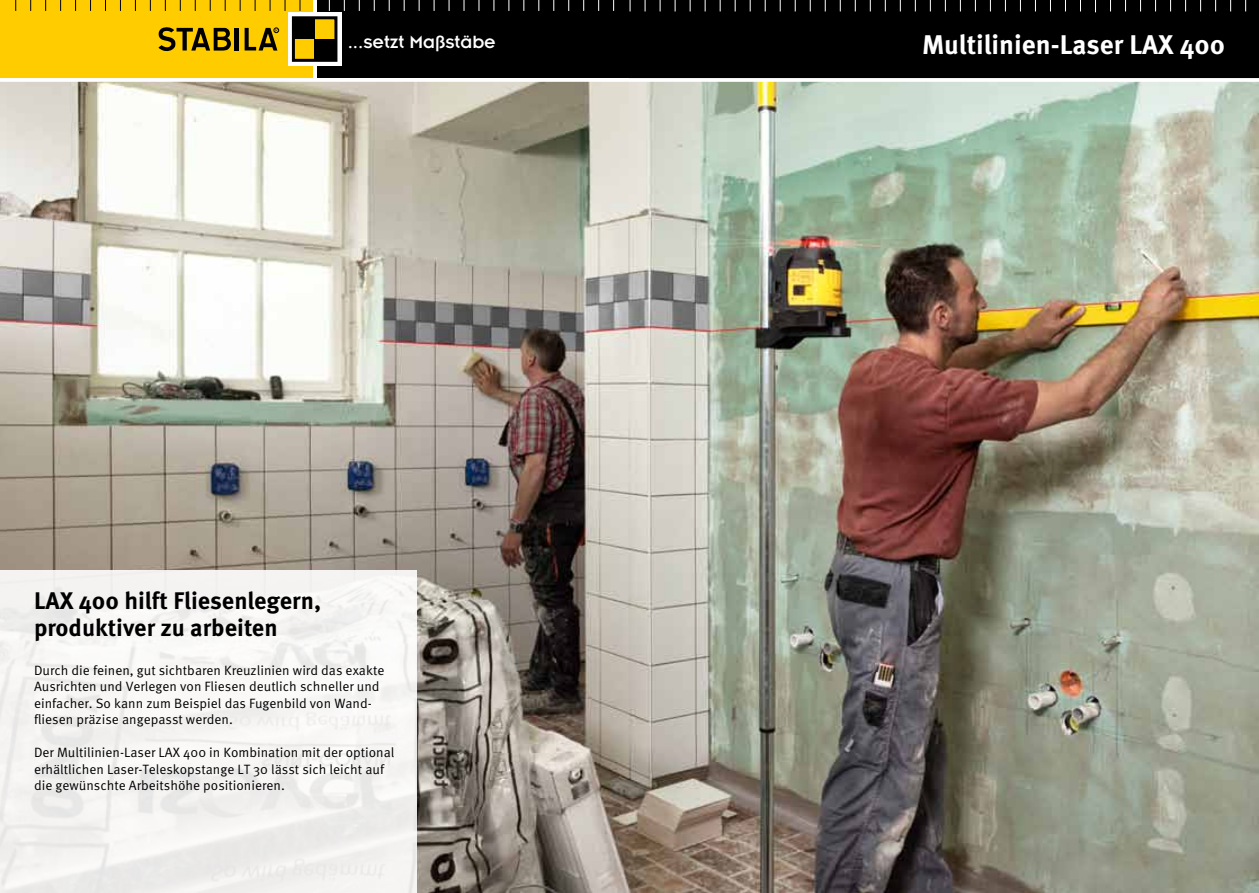
<style>
.page{position:relative;width:1259px;height:893px;background:#fff}
.page>*{position:absolute;margin:0;border:0;box-sizing:border-box;transform-origin:0 0}
.t1{font:700 27px "Meta Pro";color:#fff}
.t2{font:700 24px/27px "Meta Pro";color:#000}
.t3{font:19.5px "Insignia";color:#fff}
.t4{font:13.5px/16.5px "Meta Pro";color:#000}
</style>
<div class="page">
<div style="left:316px;top:0;width:313px;height:78px;background:#000"></div>
<div style="left:0;top:0;width:313px;height:78px;background:#fc0"></div>
<div style="left:288px;top:12px;width:53px;height:54px;background:linear-gradient(to right,#fff,#fff)"></div>
<div style="left:293px;top:39px;width:22px;height:21px;background:#fc0"></div>
<div style="left:315px;top:18px;width:21px;height:21px;background:#fc0"></div>
<div style="left:293px;top:18px;width:22px;height:21px;background:#000"></div>
<div style="left:315px;top:39px;width:21px;height:21px;background:#000"></div>
<div style="left:292px;top:16px;width:45px;height:46px;border:3px solid #000"></div>
<svg style="left:245px;top:28px;width:34px;height:23px"></svg>
<hr style="left:235px;top:28px;width:4px;height:22px;background:#000">
<svg style="left:158px;top:27px;width:73px;height:25px"></svg>
<div style="left:629px;top:0;width:630px;height:78px;background:#000"></div>
<svg style="left:1095px;top:0;width:1px;height:12px"></svg>
<img style="left:0;top:82px;width:1259px;height:811px">
<div style="left:0;top:570px;width:417px;height:323px;background:#f5f3f2"></div>
<svg style="left:69px;top:78px;width:1190px;height:4px"></svg>
<h3 class="t3" style="left:348px;top:31px;width:150px">...setzt Maßstäbe</h3>
<h1 class="t1" style="left:922px;top:28px;width:304px">Multilinien-Laser LAX 400</h1>
<h2 class="t2" style="left:34px;top:588px;width:289px">LAX 400 hilft Fliesenlegern, produktiver zu arbeiten</h2>
<p class="t4" style="left:34px;top:662px;width:352px">Durch die feinen, gut sichtbaren Kreuzlinien wird das -exakte Ausrichten und Verlegen von Fliesen deutlich schneller und einfacher. So kann zum Beispiel das -Fugenbild von Wand&shy;fliesen präzise angepasst werden.</p>
<p class="t4" style="left:34px;top:744px;width:362px">Der Multilinien-Laser LAX 400 in Kombination mit der -optional erhältlichen -Laser-Teleskopstange LT 30 lässt sich leicht auf die gewünschte Arbeitshöhe positionieren.</p>
</div>
